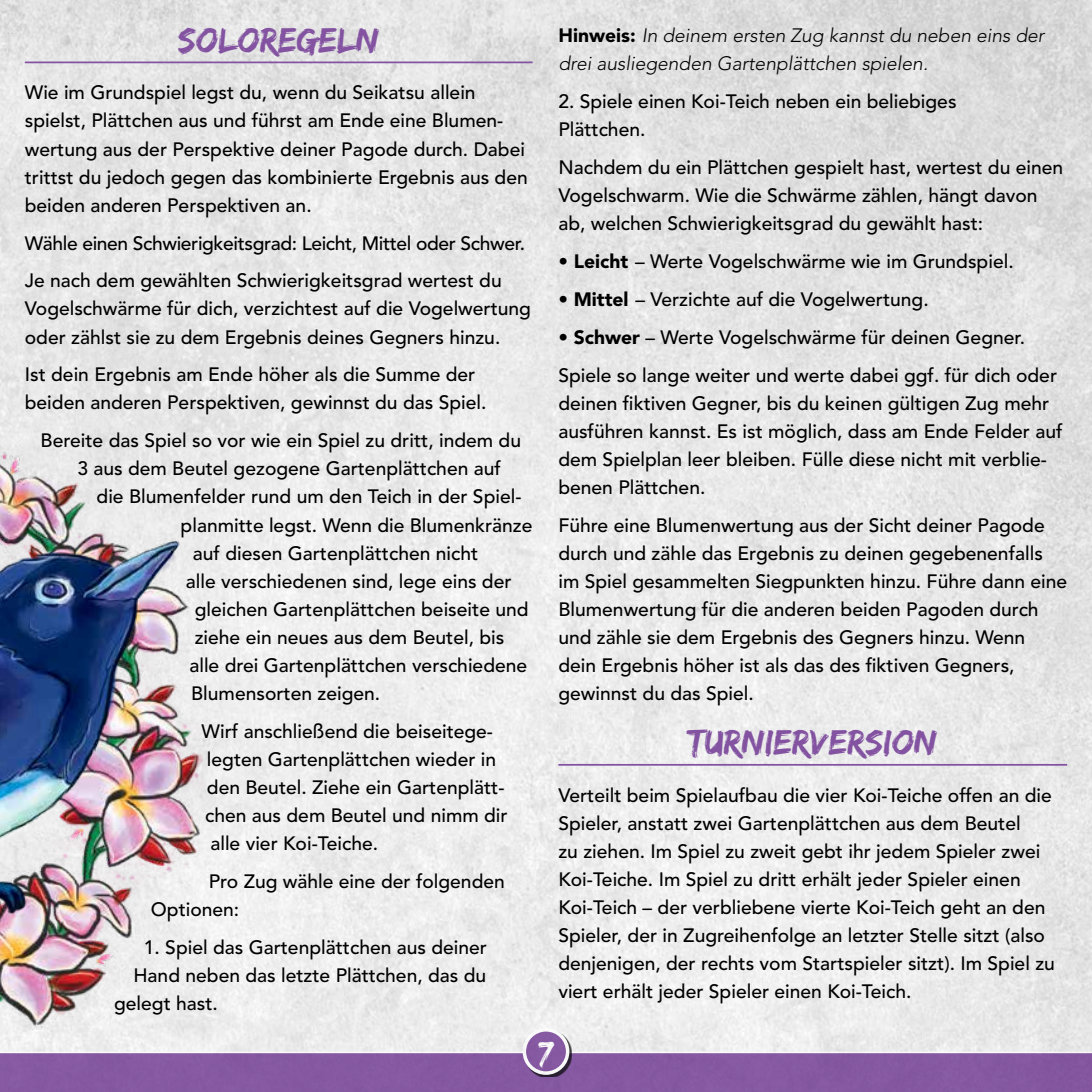
<style>
.page{position:relative;width:1092px;height:1092px;background:#fff}
.page>*{position:absolute;margin:0;border:0;box-sizing:border-box;transform-origin:0 0}
.t1{font:36.75px "Edo SZ";color:#8353a1}
.t2{font:33.25px "Edo SZ";color:#fff}
.t3{font:500 19.25px/28px "Avenir";color:#000}
.t4{font:500 19.25px/38px "Avenir";letter-spacing:-.02em;color:#000}
.t5{font:italic 300 19.25px/28px "Avenir";color:#000}
.s1{font-weight:900;font-style:normal}
.s2{font-weight:900}
</style>
<div class="page">
<img style="left:0;top:0;width:1091px;height:1051px">
<svg style="left:248px;top:1051px;width:843px;height:40px;background:#8b60a5"></svg>
<div style="left:525px;top:1030px;width:47px;height:47px;background:#000;opacity:.75"></div>
<div style="left:524px;top:1029px;width:43px;height:43px;background:#8353a1;border-radius:50%"></div>
<div style="left:522px;top:1027px;width:47px;height:47px;border:4px solid #fff;border-radius:50%"></div>
<hr style="left:25px;top:61px;width:507px;height:2px;background:#8353a1">
<hr style="left:558px;top:763px;width:509px;height:2px;background:#8353a1">
<img style="left:0;top:336px;width:246px;height:755px">
<h1 class="t1" style="left:178px;top:18px;width:202px">SOLOREGELN</h1>
<p class="t3" style="left:25px;top:79px;width:504px">Wie im Grundspiel legst du, wenn du Seikatsu allein spielst, Plättchen aus und führst am Ende eine Blumen&shy;wertung aus der Perspektive deiner Pagode durch. Dabei trittst du jedoch gegen das kombinierte Ergebnis aus den beiden anderen Perspektiven an.</p>
<p class="t4" style="left:25px;top:224px;width:501px">Wähle einen Schwierigkeitsgrad: Leicht, Mittel oder Schwer.<br>Je nach dem gewählten Schwierigkeitsgrad wertest du</p>
<p class="t3" style="left:25px;top:295px;width:507px">Vogelschwärme für dich, verzichtest auf die Vogelwertung oder zählst sie zu dem Ergebnis deines Gegners hinzu.</p>
<p class="t3" style="left:25px;top:361px;width:463px">Ist dein Ergebnis am Ende höher als die Summe der beiden anderen Perspektiven, gewinnst du das Spiel.</p>
<p class="t3" style="left:77px;top:427px;width:445px;text-indent:-37px">Bereite das Spiel so vor wie ein Spiel zu dritt, indem du<br>3 aus dem Beutel gezogene Gartenplättchen auf</p>
<p class="t3" style="left:97px;top:483px;width:426px">die Blumenfelder rund um den Teich in der Spiel-</p>
<p class="t3" style="left:181px;top:511px;width:353px">planmitte legst. Wenn die Blumenkränze</p>
<p class="t3" style="left:193px;top:539px;width:287px">auf diesen Gartenplättchen nicht</p>
<p class="t3" style="left:186px;top:567px;width:327px">alle verschiedenen sind, lege eins der</p>
<p class="t3" style="left:195px;top:595px;width:335px">gleichen Gartenplättchen beiseite und</p>
<p class="t3" style="left:195px;top:623px;width:311px">ziehe ein neues aus dem Beutel, bis</p>
<p class="t3" style="left:189px;top:651px;width:339px">alle drei Gartenplättchen verschiedene</p>
<p class="t3" style="left:191px;top:679px;width:190px">Blumensorten zeigen.</p>
<p class="t3" style="left:202px;top:717px;width:307px">Wirf anschließend die beiseitege&shy;legten Gartenplättchen wieder in den Beutel. Ziehe ein Gartenplätt&shy;chen aus dem Beutel und nimm dir alle vier Koi-Teiche.</p>
<p class="t3" style="left:151px;top:867px;width:355px;text-indent:58px">Pro Zug wähle eine der folgenden<br>Optionen:</p>
<p class="t3" style="left:144px;top:933px;width:344px">1. Spiel das Gartenplättchen aus deiner</p>
<p class="t3" style="left:133px;top:961px;width:354px">Hand neben das letzte Plättchen, das du</p>
<p class="t3" style="left:114px;top:989px;width:105px">gelegt hast.</p>
<p class="t5" style="left:558px;top:21px;width:487px"><span class="s1">Hinweis:</span> In deinem ersten Zug kannst du neben eins der drei ausliegenden Gartenplättchen spielen.</p>
<p class="t3" style="left:558px;top:88px;width:399px">2. Spiele einen Koi-Teich neben ein beliebiges<br>Plättchen.</p>
<p class="t3" style="left:558px;top:154px;width:506px">Nachdem du ein Plättchen gespielt hast, wertest du einen<br>Vogelschwarm. Wie die Schwärme zählen, hängt davon ab, welchen Schwierigkeitsgrad du gewählt hast:</p>
<p class="t3" style="left:558px;top:248px;width:457px"><span class="s2">• Leicht</span> – Werte Vogelschwärme wie im Grundspiel.</p>
<p class="t3" style="left:558px;top:286px;width:372px"><span class="s2">• Mittel</span> – Verzichte auf die Vogelwertung.</p>
<p class="t3" style="left:558px;top:319px;width:500px;line-height:38px"><span class="s2">• Schwer</span> – Werte Vogelschwärme für deinen Gegner.<br>Spiele so lange weiter und werte dabei ggf. für dich oder</p>
<p class="t3" style="left:558px;top:389px;width:505px">deinen fiktiven Gegner, bis du keinen gültigen Zug mehr ausführen kannst. Es ist möglich, dass am Ende Felder auf dem Spielplan leer bleiben. Fülle diese nicht mit verblie&shy;benen Plättchen.</p>
<p class="t3" style="left:558px;top:511px;width:510px">Führe eine Blumenwertung aus der Sicht deiner Pagode durch und zähle das Ergebnis zu deinen gegebenenfalls im Spiel gesammelten Siegpunkten hinzu. Führe dann eine Blumenwertung für die anderen beiden Pagoden durch und zähle sie dem Ergebnis des Gegners hinzu. Wenn dein Ergebnis höher ist als das des fiktiven Gegners, gewinnst du das Spiel.</p>
<h1 class="t1" style="left:688px;top:720px;width:250px">TURNIERVERSION</h1>
<p class="t3" style="left:558px;top:781px;width:498px">Verteilt beim Spielaufbau die vier Koi-Teiche offen an die Spieler, anstatt zwei Gartenplättchen aus dem Beutel<br>zu ziehen. Im Spiel zu zweit gebt ihr jedem Spieler zwei Koi-Teiche. Im Spiel zu dritt erhält jeder Spieler einen Koi-Teich – der verbliebene vierte Koi-Teich geht an den Spieler, der in Zugreihenfolge an letzter Stelle sitzt (also denjenigen, der rechts vom Startspieler sitzt). Im Spiel zu viert erhält jeder Spieler einen Koi-Teich.</p>
<h2 class="t2" style="left:538px;top:1032px;width:17px">7</h2>
</div>
